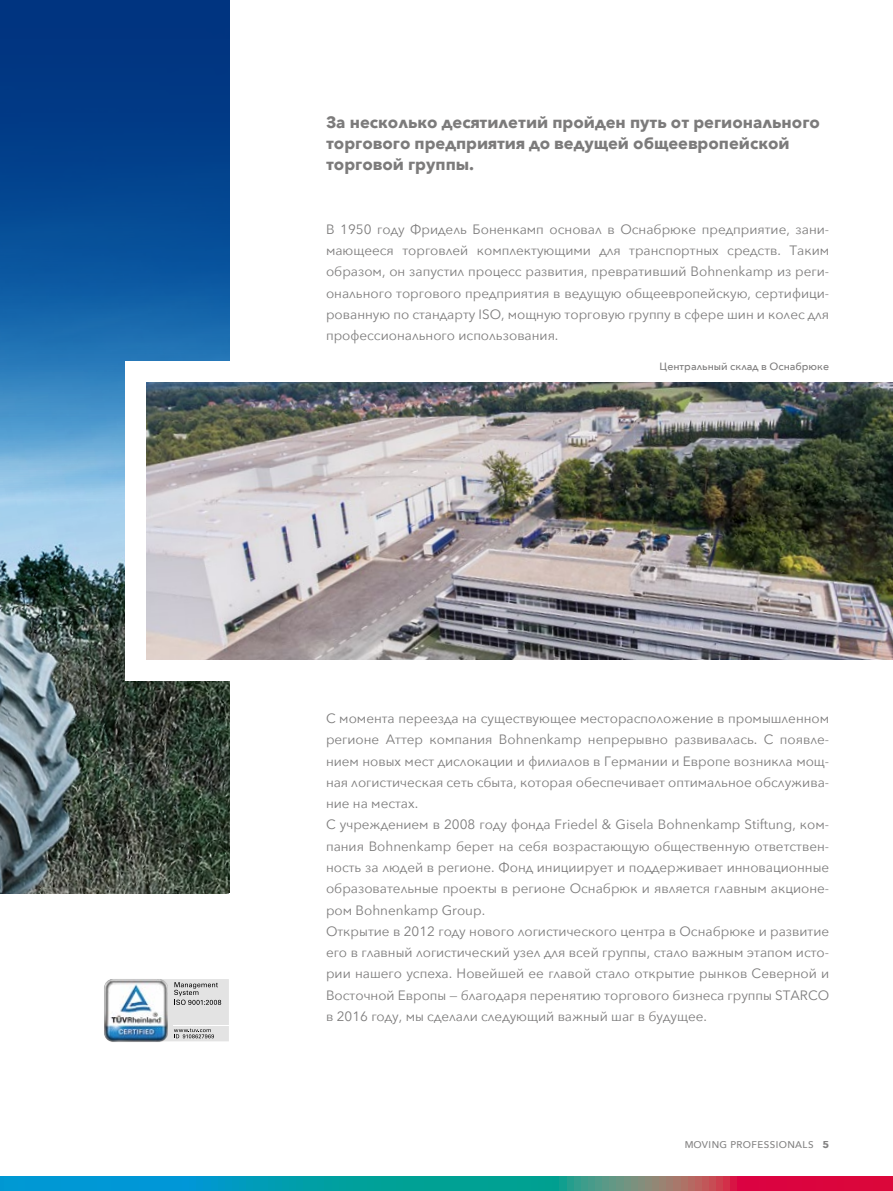
<style>
.page{position:relative;width:893px;height:1191px;background:#fff}
.page>*{position:absolute;margin:0;border:0;box-sizing:border-box;transform-origin:0 0}
.t1{font:700 16.5px/21.3px "Avenir Next";color:#7c7b7b}
.t2{font:13.5px/21.3px "Avenir Next";color:#7c7b7b;text-align:justify}
.t3{font:500 10.5px "Avenir Next";color:#7c7b7b}
.t4{font:500 9.75px "Avenir Next";letter-spacing:.04em;color:#7c7b7b}
.s1{font-weight:700;font-size:10.5px}
</style>
<div class="page">
<img style="left:0;top:578px;width:230px;height:315px">
<svg style="left:0;top:0;width:230px;height:578px;background:#2161a2"></svg>
<div style="left:125px;top:361px;width:768px;height:319px;background:#fff"></div>
<img style="left:147px;top:383px;width:746px;height:276px">
<svg style="left:168px;top:979px;width:61px;height:63px;background:#d3d3d3"></svg>
<svg style="left:0;top:1176px;width:893px;height:15px;background:#407b92"></svg>
<img style="left:104px;top:979px;width:64px;height:63px">
<p class="t1" style="left:326px;top:111px;width:495px">За несколько десятилетий пройден путь от регионального торгового предприятия до ведущей общеевропейской торговой группы.</p>
<p class="t2" style="left:326px;top:218px;width:505px">В 1950 году Фридель Боненкамп основал в Оснабрюке предприятие, зани&shy;мающееся торговлей комплектующими для транспортных средств. Таким образом, он запустил процесс развития, превративший Bohnenkamp из реги&shy;онального торгового предприятия в ведущую общеевропейскую, сертифици&shy;рованную по стандарту ISO, мощную торговую группу в сфере шин и колес для профессионального использования.</p>
<p class="t3" style="left:660px;top:357px;width:171px">Центральный склад в Оснабрюке</p>
<p class="t2" style="left:326px;top:707px;width:505px;text-align:left">С момента переезда на существующее месторасположение в промышленном регионе Аттер компания Bohnenkamp непрерывно развивалась. С появле&shy;нием новых мест дислокации и филиалов в Германии и Европе возникла мощ&shy;ная логистическая сеть сбыта, которая обеспечивает оптимальное обслужива&shy;ние на местах.<br>С учреждением в 2008 году фонда Friedel &amp; Gisela Bohnenkamp Stiftung, ком&shy;пания Bohnenkamp берет на себя возрастающую общественную ответствен&shy;ность за людей в регионе. Фонд инициирует и поддерживает инновационные образовательные проекты в регионе Оснабрюк и является главным акционе&shy;ром Bohnenkamp Group.<br>Открытие в 2012 году нового логистического центра в Оснабрюке и развитие его в главный логистический узел для всей группы, стало важным этапом исто&shy;рии нашего успеха. Новейшей ее главой стало открытие рынков Северной и Восточной Европы — благодаря перенятию торгового бизнеса группы STARCO в 2016 году, мы сделали следующий важный шаг в будущее.</p>
<p class="t4" style="left:684px;top:1136px;width:146px">MOVING PROFESSIONALS <span class="s1">5</span></p>
</div>
